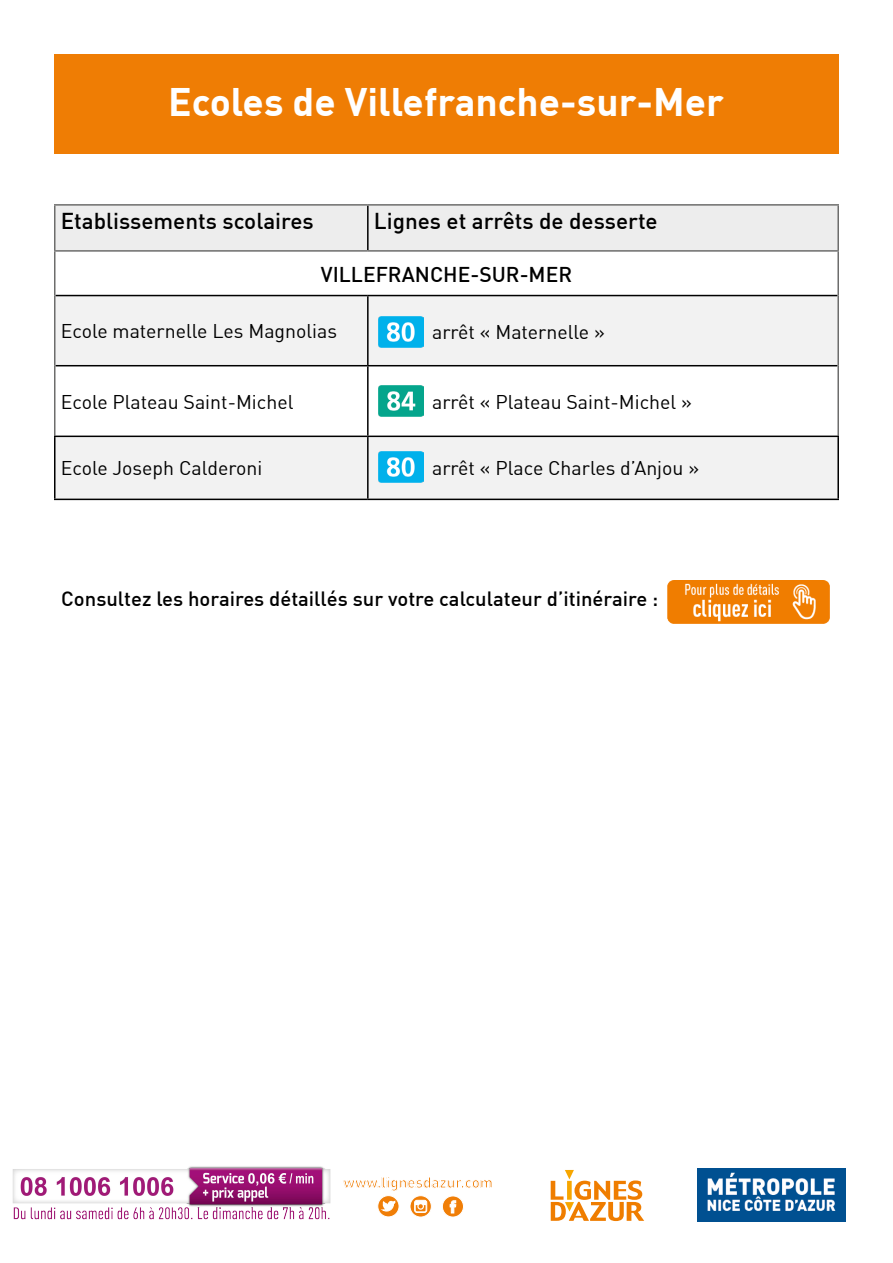
<style>
.page{position:relative;width:893px;height:1263px;background:#fff}
.page>*{position:absolute;margin:0;border:0;box-sizing:border-box;transform-origin:0 0}
.t1{font:700 39px "DIN";color:#fff}
.t2{font:500 22.5px "DIN";color:#000}
.t3{font:500 21px "DIN";color:#000}
.t4{font:500 20.25px "DIN";color:#000}
.t5{font:19.5px "DIN";color:#000}
.t6{font:700 15.3px "DIN";color:#f07e07}
</style>
<div class="page">
<img style="left:698px;top:1168px;width:147px;height:53px">
<svg style="left:377px;top:1195px;width:87px;height:22px"></svg>
<svg style="left:551px;top:1170px;width:93px;height:51px"></svg>
<div style="left:54px;top:54px;width:785px;height:99px;background:#ef7d04"></div>
<div style="left:56px;top:206px;width:781px;height:44px;background:#ededed"></div>
<svg style="left:56px;top:296px;width:781px;height:203px;fill:#f2f2f2"></svg>
<hr style="left:367px;top:206px;width:2px;height:44px;background:#000">
<hr style="left:56px;top:295px;width:312px;height:1px;background:#000">
<hr style="left:368px;top:295px;width:469px;height:1px;background:#000">
<hr style="left:367px;top:296px;width:2px;height:69px;background:#000">
<hr style="left:56px;top:365px;width:312px;height:1px;background:#000">
<hr style="left:368px;top:365px;width:469px;height:1px;background:#000">
<hr style="left:367px;top:366px;width:2px;height:70px;background:#000">
<hr style="left:367px;top:437px;width:2px;height:62px;background:#000">
<hr style="left:54px;top:204px;width:314px;height:2px;background:#6d6d6c">
<hr style="left:54px;top:206px;width:2px;height:44px;background:#6d6d6c">
<hr style="left:368px;top:204px;width:471px;height:2px;background:#6d6d6c">
<hr style="left:837px;top:206px;width:2px;height:44px;background:#6d6d6c">
<hr style="left:54px;top:250px;width:314px;height:2px;background:#6d6d6c">
<hr style="left:54px;top:252px;width:2px;height:44px;background:#6d6d6c">
<hr style="left:368px;top:250px;width:471px;height:2px;background:#6d6d6c">
<hr style="left:837px;top:252px;width:2px;height:44px;background:#6d6d6c">
<hr style="left:54px;top:296px;width:2px;height:70px;background:#6d6d6c">
<hr style="left:837px;top:296px;width:2px;height:70px;background:#6d6d6c">
<hr style="left:54px;top:366px;width:2px;height:70px;background:#6d6d6c">
<hr style="left:837px;top:366px;width:2px;height:70px;background:#6d6d6c">
<hr style="left:54px;top:436px;width:314px;height:1px;background:#000">
<hr style="left:54px;top:437px;width:2px;height:62px;background:#000">
<hr style="left:368px;top:436px;width:471px;height:1px;background:#000">
<hr style="left:837px;top:437px;width:2px;height:62px;background:#000">
<hr style="left:54px;top:499px;width:314px;height:1px;background:#000">
<hr style="left:368px;top:499px;width:471px;height:1px;background:#000">
<img style="left:378px;top:317px;width:45px;height:30px">
<img style="left:378px;top:386px;width:45px;height:31px">
<img style="left:378px;top:452px;width:45px;height:30px">
<img style="left:668px;top:580px;width:161px;height:43px">
<img style="left:12px;top:1166px;width:319px;height:54px">
<h1 class="t1" style="left:168px;top:77px;width:557px">Ecoles de Villefranche-sur-Mer</h1>
<p class="t2" style="left:61px;top:206px;width:254px">Etablissements scolaires</p>
<p class="t2" style="left:374px;top:206px;width:285px">Lignes et arrêts de desserte</p>
<p class="t3" style="left:321px;top:260px;width:253px">VILLEFRANCHE-SUR-MER</p>
<p class="t5" style="left:61px;top:319px;width:278px">Ecole maternelle Les Magnolias</p>
<p class="t5" style="left:432px;top:320px;width:174px">arrêt « Maternelle »</p>
<p class="t5" style="left:61px;top:389px;width:234px">Ecole Plateau Saint-Michel</p>
<p class="t5" style="left:432px;top:390px;width:261px">arrêt « Plateau Saint-Michel »</p>
<p class="t5" style="left:61px;top:456px;width:203px">Ecole Joseph Calderoni</p>
<p class="t5" style="left:432px;top:456px;width:269px">arrêt « Place Charles d’Anjou »</p>
<p class="t4" style="left:61px;top:586px;width:599px">Consultez les horaires détaillés sur votre calculateur d’itinéraire :</p>
<p class="t6" style="left:344px;top:1172px;width:151px">www.lignesdazur.com</p>
</div>
